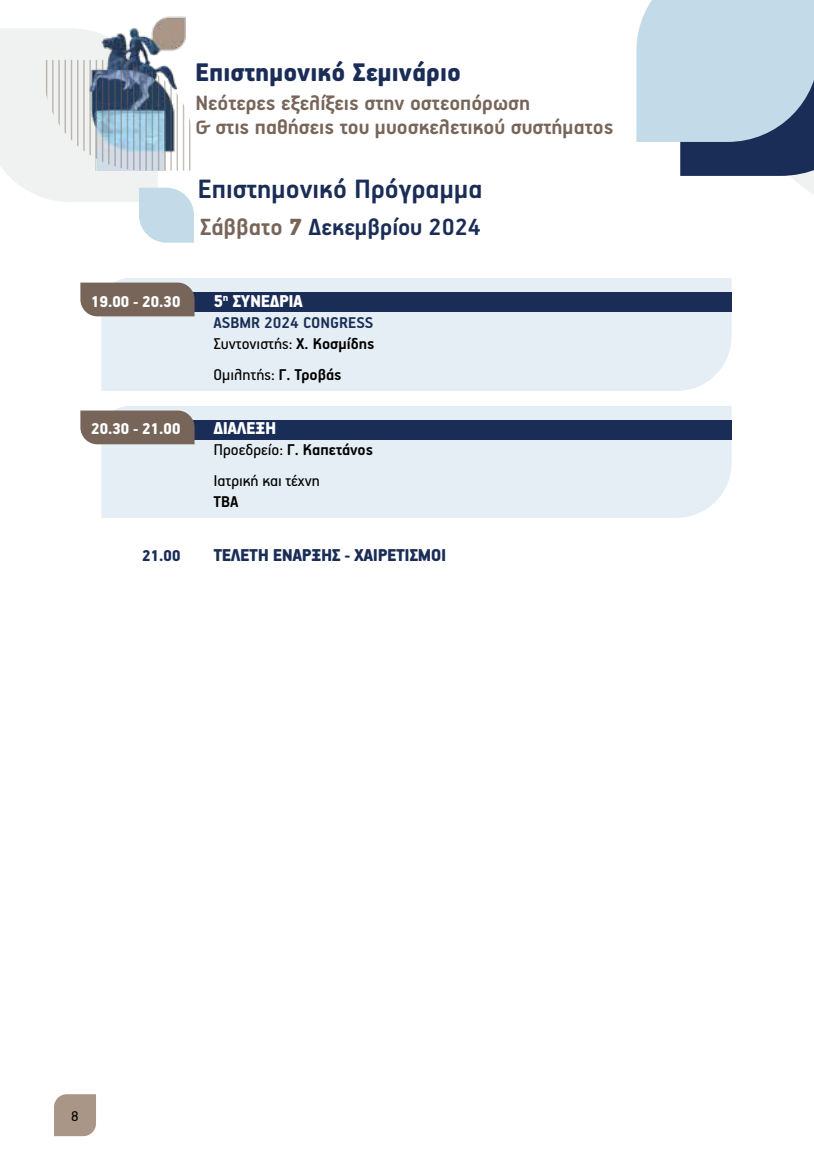
<style>
.page{position:relative;width:814px;height:1166px;background:#fff}
.page>*{position:absolute;margin:0;border:0;box-sizing:border-box;transform-origin:0 0}
.t1{font:700 29.75px "PF Handbook Pro";color:#1a2d57}
.t2{font:900 28.53px "PF Handbook Pro";color:#1a2d57}
.t3{font:700 26.25px "PF Handbook Pro";color:#1a2d57}
.t4{font:700 23.28px/24.7px "PF Handbook Pro";color:#776559}
.t5{font:900 19.25px "PF Handbook Pro";letter-spacing:-.025em;color:#1a2d57}
.t6{font:900 19.25px "PF Handbook Pro";letter-spacing:-.025em;color:#fff}
.t7{font:17.5px/31px "PF Handbook Pro";color:#000}
.t8{font:700 17.5px/21px "PF Handbook Pro";color:#1a2d57}
.t9{font:900 17.5px "PF Handbook Pro";letter-spacing:-.025em;color:#fff}
.t10{font:900 17.5px "PF Handbook Pro";color:#1a2d57}
.t11{font:700 17.5px "PF Handbook Pro";color:#000}
.t12{font:15.75px "PF Handbook Pro";color:#000}
.s1{color:#776559}
.s2{font-weight:900;color:#776559}
.s3{font-weight:400;color:#000}
.s4{color:#000}
.s5{font-weight:700}
</style>
<div class="page">
<svg style="left:636px;top:0;width:178px;height:194px;background:#afc2d3"></svg>
<img style="left:152px;top:16px;width:34px;height:12px">
<div style="left:101px;top:278px;width:630px;height:113px;background:#e5eef4"></div>
<div style="left:101px;top:406px;width:630px;height:112px;background:#e5eef4"></div>
<div style="left:145px;top:292px;width:586px;height:19px;background:#1a2d57"></div>
<div style="left:145px;top:420px;width:586px;height:19px;background:#1a2d57"></div>
<div style="left:80px;top:283px;width:114px;height:33px;background:#776559"></div>
<div style="left:80px;top:410px;width:114px;height:34px;background:#776559"></div>
<svg style="left:0;top:28px;width:194px;height:215px"></svg>
<div style="left:54px;top:1094px;width:42px;height:42px;background:#aa9687"></div>
<p class="t2" style="left:195px;top:55px;width:267px">Επιστημονικό Σεμινάριο</p>
<p class="t4" style="left:195px;top:89px;width:419px">Νεότερες εξελίξεις στην οστεοπόρωση<br>&amp; στις παθήσεις του μυοσκελετικού συστήματος</p>
<p class="t1" style="left:198px;top:171px;width:286px">Επιστημονικό Πρόγραμμα</p>
<p class="t3" style="left:200px;top:211px;width:282px"><span class="s1">Σάββατο</span> <span class="s2">7</span> Δεκεμβρίου 2024</p>
<p class="t9" style="left:91px;top:291px;width:91px">19.00 - 20.30</p>
<p class="t6" style="left:213px;top:290px;width:91px">5<sup>η</sup> ΣΥΝΕΔΡΙΑ</p>
<p class="t8" style="left:213px;top:312px;width:163px">ASBMR 2024 CONGRESS<br><span class="s3">Συντονιστής:</span> <span class="s4">Χ. Κοσμίδης</span></p>
<p class="t7" style="left:213px;top:359px;width:129px">Ομιλητής: <span class="s5">Γ. Τροβάς</span></p>
<p class="t9" style="left:91px;top:418px;width:91px">20.30 - 21.00</p>
<p class="t6" style="left:213px;top:416px;width:64px">ΔΙΑΛΕΞΗ</p>
<p class="t7" style="left:213px;top:434px;width:161px">Προεδρείο: <span class="s5">Γ. Καπετάνος<br></span>Ιατρική και τέχνη</p>
<p class="t11" style="left:213px;top:491px;width:27px">ΤΒΑ</p>
<p class="t10" style="left:142px;top:545px;width:40px">21.00</p>
<p class="t5" style="left:213px;top:543px;width:234px">ΤΕΛΕΤΗ ΕΝΑΡΞΗΣ - ΧΑΙΡΕΤΙΣΜΟΙ</p>
<p class="t12" style="left:71px;top:1106px;width:9px">8</p>
</div>
